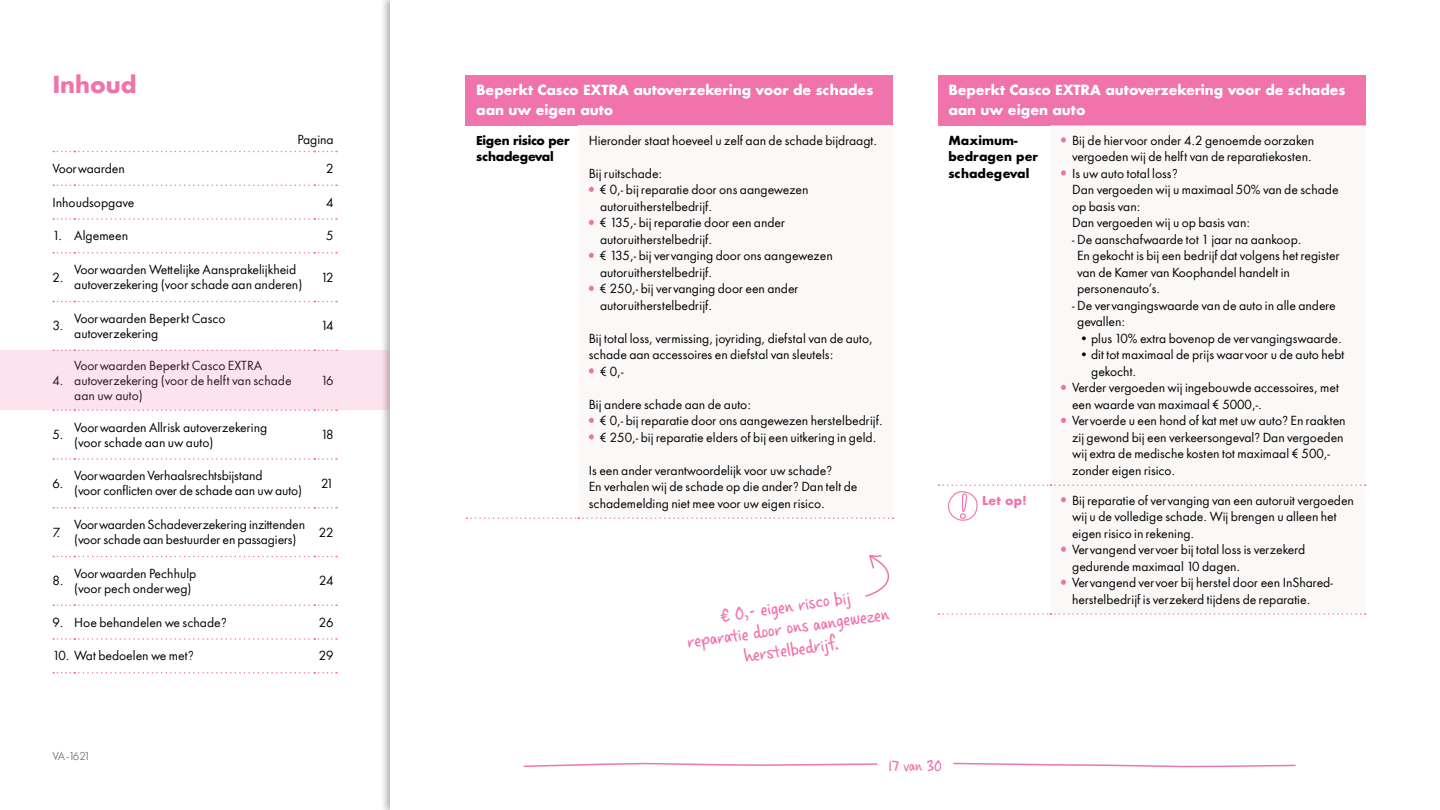
<style>
.page{position:relative;width:1440px;height:810px;background:#fff}
.page>*{position:absolute;margin:0;border:0;box-sizing:border-box;transform-origin:0 0}
.t1{font:700 22.5px "In Shared Sans";letter-spacing:-.01em;color:#f173ac}
.Tabel_Body{font:19.5px/21.8px "Casino Hand";color:#f173ac;text-align:center}
.t2{font:16.5px "Casino Hand";letter-spacing:-.015em;color:#f173ac}
.Tabel_Kop{font:700 13.5px/19.5px "In Shared Sans";letter-spacing:-.01em;color:#fff}
.Tabel_Body-2{font:12px/16.5px "In Shared Sans";color:#000}
.body_-_16pt_-_Regula{font:700 12px/16.5px "In Shared Sans";color:#000}
.Tabel_kop_tekst{font:700 12px/16.5px "In Shared Sans";letter-spacing:-.03em;color:#000}
.body_-_16pt_-_Regula-2{font:700 12px "In Shared Sans";color:#f173ac}
.t3{font:10.5px "In Shared Sans";letter-spacing:-.15em;color:#808080}
</style>
<div class="page">
<svg style="left:53px;top:151px;width:284px;height:1px"></svg>
<svg style="left:53px;top:184px;width:284px;height:2px"></svg>
<svg style="left:53px;top:218px;width:284px;height:2px"></svg>
<svg style="left:53px;top:252px;width:284px;height:2px"></svg>
<svg style="left:53px;top:301px;width:284px;height:1px"></svg>
<svg style="left:53px;top:410px;width:284px;height:1px"></svg>
<svg style="left:53px;top:458px;width:284px;height:2px"></svg>
<svg style="left:53px;top:507px;width:284px;height:1px"></svg>
<svg style="left:53px;top:556px;width:284px;height:1px"></svg>
<svg style="left:53px;top:604px;width:284px;height:2px"></svg>
<svg style="left:53px;top:638px;width:284px;height:2px"></svg>
<svg style="left:53px;top:672px;width:284px;height:2px"></svg>
<svg style="left:523px;top:763px;width:355px;height:5px"></svg>
<svg style="left:953px;top:762px;width:343px;height:5px"></svg>
<div style="left:466px;top:75px;width:427px;height:50px;background:#f173ac"></div>
<div style="left:578px;top:125px;width:315px;height:393px;background:#fbf9f8"></div>
<svg style="left:466px;top:517px;width:427px;height:2px"></svg>
<svg style="left:589px;top:187px;width:5px;height:5px"></svg>
<svg style="left:589px;top:220px;width:5px;height:5px"></svg>
<svg style="left:589px;top:253px;width:5px;height:5px"></svg>
<svg style="left:589px;top:286px;width:5px;height:5px"></svg>
<svg style="left:589px;top:368px;width:5px;height:6px"></svg>
<svg style="left:589px;top:418px;width:5px;height:5px"></svg>
<svg style="left:589px;top:434px;width:5px;height:6px"></svg>
<div style="left:938px;top:75px;width:427px;height:50px;background:#f173ac"></div>
<svg style="left:939px;top:613px;width:427px;height:2px"></svg>
<svg style="left:1061px;top:137px;width:5px;height:6px"></svg>
<svg style="left:1061px;top:170px;width:5px;height:6px"></svg>
<svg style="left:1061px;top:385px;width:5px;height:5px"></svg>
<svg style="left:1061px;top:418px;width:5px;height:5px"></svg>
<svg style="left:1061px;top:547px;width:5px;height:5px"></svg>
<svg style="left:1061px;top:580px;width:5px;height:5px"></svg>
<svg style="left:939px;top:484px;width:427px;height:37px"></svg>
<svg style="left:865px;top:555px;width:25px;height:42px"></svg>
<div style="left:0;top:350px;width:390px;height:60px;background:#fce3ee"></div>
<h1 class="t1" style="left:52px;top:69px;width:86px">Inhoud</h1>
<p class="Tabel_Body-2" style="left:298px;top:131px;width:38px">Pagina</p>
<p class="Tabel_Body-2" style="left:52px;top:160px;width:74px">Voorwaarden</p>
<p class="Tabel_Body-2" style="left:326px;top:160px;width:9px">2</p>
<p class="Tabel_Body-2" style="left:52px;top:194px;width:84px">Inhoudsopgave</p>
<p class="Tabel_Body-2" style="left:326px;top:194px;width:9px">4</p>
<p class="Tabel_Body-2" style="left:52px;top:228px;width:77px">1. Algemeen</p>
<p class="Tabel_Body-2" style="left:326px;top:228px;width:9px">5</p>
<p class="Tabel_Body-2" style="left:52px;top:269px;width:13px">2.</p>
<p class="Tabel_Body-2" style="left:74px;top:262px;width:230px;line-height:15px">Voorwaarden Wettelijke Aansprakelijkheid autoverzekering (voor schade aan anderen)</p>
<p class="Tabel_Body-2" style="left:321px;top:269px;width:14px">12</p>
<p class="Tabel_Body-2" style="left:52px;top:318px;width:13px">3.</p>
<p class="Tabel_Body-2" style="left:74px;top:311px;width:153px;line-height:15px">Voorwaarden Beperkt Casco autoverzekering</p>
<p class="Tabel_Body-2" style="left:321px;top:318px;width:14px">14</p>
<p class="Tabel_Body-2" style="left:52px;top:372px;width:13px">4.</p>
<p class="Tabel_Body-2" style="left:74px;top:358px;width:219px;line-height:15px">Voorwaarden Beperkt Casco EXTRA autoverzekering (voor de helft van schade aan uw auto)</p>
<p class="Tabel_Body-2" style="left:321px;top:372px;width:14px">16</p>
<p class="Tabel_Body-2" style="left:52px;top:426px;width:13px">5.</p>
<p class="Tabel_Body-2" style="left:74px;top:420px;width:195px;line-height:15px">Voorwaarden Allrisk autoverzekering (voor schade aan uw auto)</p>
<p class="Tabel_Body-2" style="left:321px;top:426px;width:14px">18</p>
<p class="Tabel_Body-2" style="left:52px;top:475px;width:13px">6.</p>
<p class="Tabel_Body-2" style="left:74px;top:468px;width:229px;line-height:15px">Voorwaarden Verhaalsrechtsbijstand<br>(voor conflicten over de schade aan uw auto)</p>
<p class="Tabel_Body-2" style="left:321px;top:475px;width:14px">21</p>
<p class="Tabel_Body-2" style="left:52px;top:524px;width:9px">7.</p>
<p class="Tabel_Body-2" style="left:74px;top:517px;width:232px;line-height:15px">Voorwaarden Schadeverzekering inzittenden (voor schade aan bestuurder en passagiers)</p>
<p class="Tabel_Body-2" style="left:319px;top:524px;width:16px">22</p>
<p class="Tabel_Body-2" style="left:52px;top:573px;width:13px">8.</p>
<p class="Tabel_Body-2" style="left:74px;top:566px;width:124px;line-height:15px">Voorwaarden Pechhulp (voor pech onderweg)</p>
<p class="Tabel_Body-2" style="left:319px;top:573px;width:16px">24</p>
<p class="Tabel_Body-2" style="left:52px;top:614px;width:176px">9. Hoe behandelen we schade?</p>
<p class="Tabel_Body-2" style="left:319px;top:614px;width:16px">26</p>
<p class="Tabel_Body-2" style="left:52px;top:648px;width:143px">10. Wat bedoelen we met?</p>
<p class="Tabel_Body-2" style="left:319px;top:648px;width:16px">29</p>
<p class="t3" style="left:52px;top:749px;width:39px">VA -1621</p>
<p class="Tabel_Kop" style="left:476px;top:80px;width:399px">Beperkt Casco EXTRA autoverzekering voor de schades aan uw eigen auto</p>
<p class="Tabel_kop_tekst" style="left:476px;top:132px;width:95px">Eigen risico per schadegeval</p>
<p class="Tabel_Body-2" style="left:589px;top:132px;width:290px">Hieronder staat hoeveel u zelf aan de schade bijdraagt.</p>
<p class="Tabel_Body-2" style="left:589px;top:165px;width:75px">Bij ruitschade:</p>
<p class="Tabel_Body-2" style="left:600px;top:182px;width:210px">€ 0,- bij reparatie door ons aangewezen autoruitherstelbedrijf.</p>
<p class="Tabel_Body-2" style="left:600px;top:215px;width:187px">€ 135,- bij reparatie door een ander autoruitherstelbedrijf.</p>
<p class="Tabel_Body-2" style="left:600px;top:248px;width:234px">€ 135,- bij vervanging door ons aangewezen autoruitherstelbedrijf.</p>
<p class="Tabel_Body-2" style="left:600px;top:281px;width:200px">€ 250,- bij vervanging door een ander autoruitherstelbedrijf.</p>
<p class="Tabel_Body-2" style="left:589px;top:330px;width:286px">Bij total loss, vermissing, joyriding, diefstal van de auto, schade aan accessoires en diefstal van sleutels:</p>
<p class="Tabel_Body-2" style="left:600px;top:363px;width:25px">€ 0,-</p>
<p class="Tabel_Body-2" style="left:589px;top:396px;width:164px">Bij andere schade aan de auto:</p>
<p class="Tabel_Body-2" style="left:600px;top:413px;width:284px">€ 0,- bij reparatie door ons aangewezen herstelbedrijf.</p>
<p class="Tabel_Body-2" style="left:600px;top:429px;width:278px">€ 250,- bij reparatie elders of bij een uitkering in geld.</p>
<p class="Tabel_Body-2" style="left:589px;top:462px;width:270px">Is een ander verantwoordelijk voor uw schade?<br>En verhalen wij de schade op die ander? Dan telt de schademelding niet mee voor uw eigen risico.</p>
<p class="Tabel_Body" style="left:683px;top:610px;width:205px;rotate:-8deg">€ 0,- eigen risco bij<br>reparatie door ons aangewezen herstelbedrijf.</p>
<p class="Tabel_Kop" style="left:948px;top:80px;width:399px">Beperkt Casco EXTRA autoverzekering voor de schades aan uw eigen auto</p>
<p class="body_-_16pt_-_Regula" style="left:948px;top:132px;width:71px">Maximum-</p>
<p class="body_-_16pt_-_Regula" style="left:948px;top:148px;width:91px">bedragen per schadegeval</p>
<p class="Tabel_Body-2" style="left:1072px;top:132px;width:244px">Bij de hiervoor onder 4.2 genoemde oorzaken vergoeden wij de helft van de reparatiekosten.</p>
<p class="Tabel_Body-2" style="left:1072px;top:165px;width:268px">Is uw auto total loss?<br>Dan vergoeden wij u maximaal 50% van de schade op basis van:</p>
<p class="Tabel_Body-2" style="left:1072px;top:215px;width:179px">Dan vergoeden wij u op basis van:</p>
<p class="Tabel_Body-2" style="left:1077px;top:231px;width:264px;text-indent:-5px">- De aanschafwaarde tot 1 jaar na aankoop.<br>En gekocht is bij een bedrijf dat volgens het register van de Kamer van Koophandel handelt in personenauto’s.</p>
<p class="Tabel_Body-2" style="left:1077px;top:297px;width:260px;text-indent:-5px">- De vervangingswaarde van de auto in alle andere gevallen:</p>
<p class="Tabel_Body-2" style="left:1080px;top:330px;width:264px">• plus 10% extra bovenop de vervangingswaarde.</p>
<p class="Tabel_Body-2" style="left:1091px;top:347px;width:255px;text-indent:-12px">• dit tot maximaal de prijs waarvoor u de auto hebt gekocht.</p>
<p class="Tabel_Body-2" style="left:1072px;top:380px;width:268px">Verder vergoeden wij ingebouwde accessoires, met een waarde van maximaal € 5000,-.</p>
<p class="Tabel_Body-2" style="left:1072px;top:413px;width:275px">Vervoerde u een hond of kat met uw auto? En raakten zij gewond bij een verkeersongeval? Dan vergoeden wij extra de medische kosten tot maximaal € 500,- zonder eigen risico.</p>
<p class="body_-_16pt_-_Regula-2" style="left:982px;top:492px;width:46px">Let op!</p>
<p class="Tabel_Body-2" style="left:1072px;top:492px;width:283px">Bij reparatie of vervanging van een autoruit vergoeden wij u de volledige schade. Wij brengen u alleen het eigen risico in rekening.</p>
<p class="Tabel_Body-2" style="left:1072px;top:541px;width:235px">Vervangend vervoer bij total loss is verzekerd gedurende maximaal 10 dagen.</p>
<p class="Tabel_Body-2" style="left:1072px;top:574px;width:262px">Vervangend vervoer bij herstel door een InShared&shy;herstelbedrijf is verzekerd tijdens de reparatie.</p>
<h3 class="t2" style="left:888px;top:756px;width:55px">17 van 30</h3>
</div>
